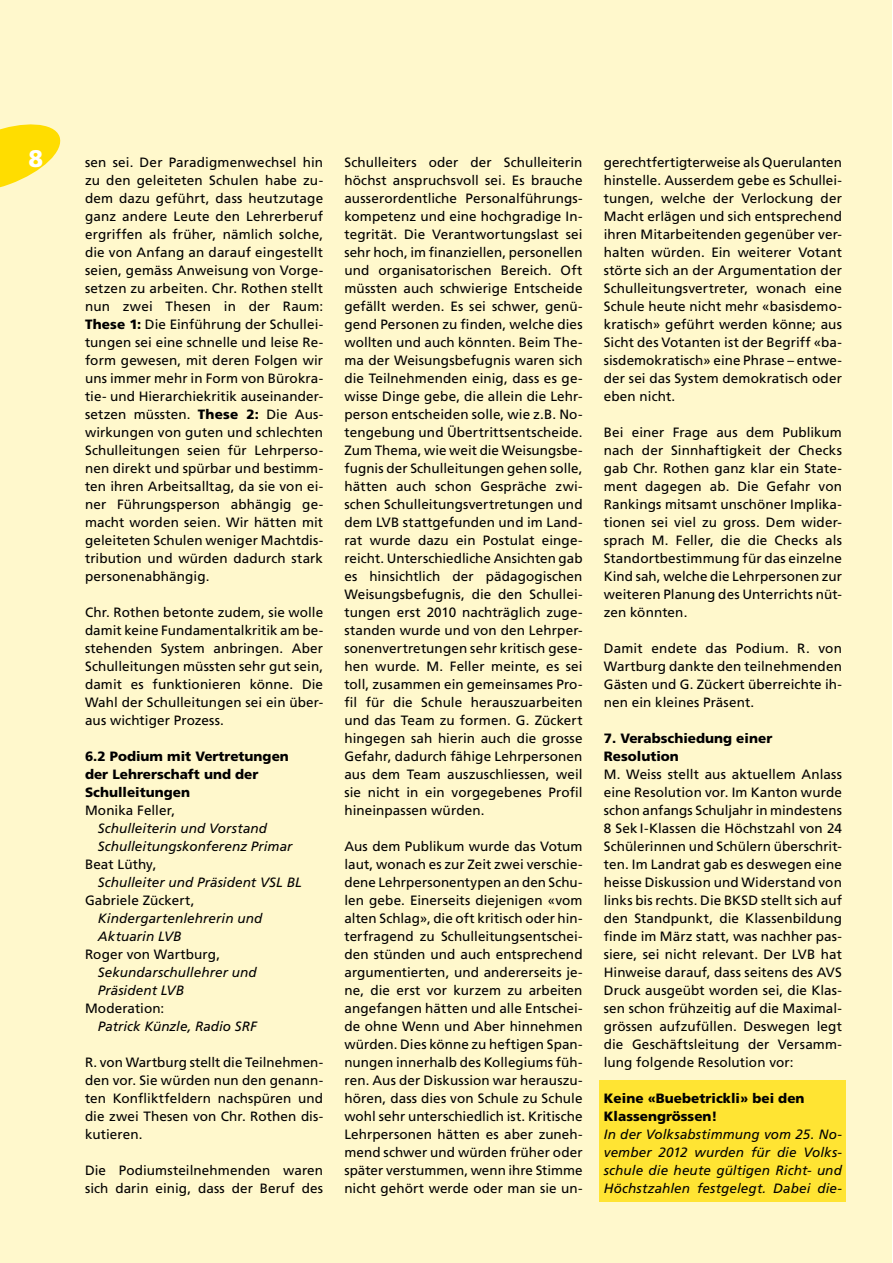
<style>
.page{position:relative;width:893px;height:1263px;background:#fff}
.page>*{position:absolute;margin:0;border:0;box-sizing:border-box;transform-origin:0 0}
.t1{font:900 24px "Frutiger LT Std";color:#fff}
.t2{font:13.5px/18px "Frutiger LT Std";letter-spacing:.005em;color:#000;text-align:justify}
.t3{font:italic 13.5px/18px "Frutiger LT Std";letter-spacing:.005em;color:#000}
.t4{font:900 13.5px/18px "Frutiger LT Std";color:#000}
.s1{font-weight:900}
</style>
<div class="page">
<div style="left:0;top:0;width:891px;height:1263px;background:#fff8cc"></div>
<hr style="left:892px;top:0;width:1px;height:1263px;background:#fff8cc">
<svg style="left:0;top:124px;width:61px;height:64px"></svg>
<div style="left:600px;top:1080px;width:246px;height:121px;background:#ffe433"></div>
<h1 class="t1" style="left:28px;top:144px;width:16px">8</h1>
<p class="t2" style="left:85px;top:153px;width:240px">sen sei. Der Paradigmenwechsel hin zu den geleiteten Schulen habe zu&shy;dem dazu geführt, dass heutzutage ganz andere Leute den Lehrerberuf ergriffen als früher, nämlich solche, die von Anfang an darauf eingestellt seien, gemäss Anweisung von Vorge&shy;setzen zu arbeiten. Chr. Rothen stellt nun zwei Thesen in der Raum:<br><span class="s1">These 1:</span> Die Einführung der Schullei&shy;tungen sei eine schnelle und leise Re&shy;form gewesen, mit deren Folgen wir uns immer mehr in Form von Bürokra&shy;tie- und Hierarchiekritik auseinander&shy;setzen müssten. <span class="s1">These 2:</span> Die Aus&shy;wirkungen von guten und schlechten Schulleitungen seien für Lehrperso&shy;nen direkt und spürbar und bestimm&shy;ten ihren Arbeitsalltag, da sie von ei&shy;ner Führungsperson abhängig ge&shy;macht worden seien. Wir hätten mit geleiteten Schulen weniger Machtdis&shy;tribution und würden dadurch stark personenabhängig.</p>
<p class="t2" style="left:85px;top:603px;width:240px">Chr. Rothen betonte zudem, sie wolle damit keine Fundamentalkritik am be&shy;stehenden System anbringen. Aber Schulleitungen müssten sehr gut sein, damit es funktionieren könne. Die Wahl der Schulleitungen sei ein über&shy;aus wichtiger Prozess.</p>
<p class="t4" style="left:85px;top:747px;width:205px">6.2 Podium mit Vertretungen der Lehrerschaft und der<br>Schulleitungen</p>
<p class="t2" style="left:85px;top:801px;width:92px">Monika Feller,</p>
<p class="t3" style="left:98px;top:819px;width:196px">Schulleiterin und Vorstand<br>Schulleitungskonferenz Primar</p>
<p class="t2" style="left:85px;top:855px;width:73px">Beat Lüthy,</p>
<p class="t3" style="left:98px;top:873px;width:206px">Schulleiter und Präsident VSL BL</p>
<p class="t2" style="left:85px;top:891px;width:111px">Gabriele Zückert,</p>
<p class="t3" style="left:98px;top:909px;width:166px">Kindergartenlehrerin und<br>Aktuarin LVB</p>
<p class="t2" style="left:85px;top:945px;width:137px">Roger von Wartburg,</p>
<p class="t3" style="left:98px;top:963px;width:160px">Sekundarschullehrer und<br>Präsident LVB</p>
<p class="t2" style="left:85px;top:999px;width:81px">Moderation:</p>
<p class="t3" style="left:98px;top:1017px;width:160px">Patrick Künzle, Radio SRF</p>
<p class="t2" style="left:85px;top:1053px;width:240px">R. von Wartburg stellt die Teilnehmen&shy;den vor. Sie würden nun den genann&shy;ten Konfliktfeldern nachspüren und die zwei Thesen von Chr. Rothen dis&shy;kutieren.</p>
<p class="t2" style="left:85px;top:1161px;width:240px">Die Podiumsteilnehmenden waren sich darin einig, dass der Beruf des</p>
<p class="t2" style="left:344px;top:153px;width:240px">Schulleiters oder der Schulleiterin höchst anspruchsvoll sei. Es brauche ausserordentliche Personalführungs&shy;kompetenz und eine hochgradige In&shy;tegrität. Die Verantwortungslast sei sehr hoch, im finanziellen, personellen und organisatorischen Bereich. Oft müssten auch schwierige Entscheide gefällt werden. Es sei schwer, genü&shy;gend Personen zu finden, welche dies wollten und auch könnten. Beim The&shy;ma der Weisungsbefugnis waren sich die Teilnehmenden einig, dass es ge&shy;wisse Dinge gebe, die allein die Lehr&shy;person entscheiden solle, wie z.B. No&shy;tengebung und Übertrittsentscheide.<br>Zum Thema, wie weit die Weisungsbe&shy;fugnis der Schulleitungen gehen solle, hätten auch schon Gespräche zwi&shy;schen Schulleitungsvertretungen und dem LVB stattgefunden und im Land&shy;rat wurde dazu ein Postulat einge&shy;reicht. Unterschiedliche Ansichten gab es hinsichtlich der pädagogischen Weisungsbefugnis, die den Schullei&shy;tungen erst 2010 nachträglich zuge&shy;standen wurde und von den Lehrper&shy;sonenvertretungen sehr kritisch gese&shy;hen wurde. M. Feller meinte, es sei toll, zusammen ein gemeinsames Pro&shy;fil für die Schule herauszuarbeiten und das Team zu formen. G. Zückert hingegen sah hierin auch die grosse Gefahr, dadurch fähige Lehrpersonen aus dem Team auszuschliessen, weil sie nicht in ein vorgegebenes Profil hineinpassen würden.</p>
<p class="t2" style="left:344px;top:837px;width:240px">Aus dem Publikum wurde das Votum laut, wonach es zur Zeit zwei verschie&shy;dene Lehrpersonentypen an den Schu&shy;len gebe. Einerseits diejenigen «vom alten Schlag», die oft kritisch oder hin&shy;terfragend zu Schulleitungsentschei&shy;den stünden und auch entsprechend argumentierten, und andererseits je&shy;ne, die erst vor kurzem zu arbeiten angefangen hätten und alle Entschei&shy;de ohne Wenn und Aber hinnehmen würden. Dies könne zu heftigen Span&shy;nungen innerhalb des Kollegiums füh&shy;ren. Aus der Diskussion war herauszu&shy;hören, dass dies von Schule zu Schule wohl sehr unterschiedlich ist. Kritische Lehrpersonen hätten es aber zuneh&shy;mend schwer und würden früher oder später verstummen, wenn ihre Stimme nicht gehört werde oder man sie un-</p>
<p class="t2" style="left:604px;top:153px;width:240px">gerechtfertigterweise als Querulanten hinstelle. Ausserdem gebe es Schullei&shy;tungen, welche der Verlockung der Macht erlägen und sich entsprechend ihren Mitarbeitenden gegenüber ver&shy;halten würden. Ein weiterer Votant störte sich an der Argumentation der Schulleitungsvertreter, wonach eine Schule heute nicht mehr «basisdemo&shy;kratisch» geführt werden könne; aus Sicht des Votanten ist der Begriff «ba&shy;sisdemokratisch» eine Phrase – entwe&shy;der sei das System demokratisch oder eben nicht.</p>
<p class="t2" style="left:604px;top:423px;width:240px">Bei einer Frage aus dem Publikum nach der Sinnhaftigkeit der Checks gab Chr. Rothen ganz klar ein State&shy;ment dagegen ab. Die Gefahr von Rankings mitsamt unschöner Implika&shy;tionen sei viel zu gross. Dem wider&shy;sprach M. Feller, die die Checks als Standortbestimmung für das einzelne Kind sah, welche die Lehrpersonen zur weiteren Planung des Unterrichts nüt&shy;zen könnten.</p>
<p class="t2" style="left:604px;top:639px;width:240px">Damit endete das Podium. R. von Wartburg dankte den teilnehmenden Gästen und G. Zückert überreichte ih&shy;nen ein kleines Präsent.</p>
<p class="t4" style="left:604px;top:729px;width:170px">7. Verabschiedung einer<br>Resolution</p>
<p class="t2" style="left:604px;top:765px;width:240px">M. Weiss stellt aus aktuellem Anlass eine Resolution vor. Im Kanton wurde schon anfangs Schuljahr in mindestens 8 Sek I-Klassen die Höchstzahl von 24<br>Schülerinnen und Schülern überschrit&shy;ten. Im Landrat gab es deswegen eine heisse Diskussion und Widerstand von links bis rechts. Die BKSD stellt sich auf den Standpunkt, die Klassenbildung finde im März statt, was nachher pas&shy;siere, sei nicht relevant. Der LVB hat Hinweise darauf, dass seitens des AVS Druck ausgeübt worden sei, die Klas&shy;sen schon frühzeitig auf die Maximal&shy;grössen aufzufüllen. Deswegen legt die Geschäftsleitung der Versamm&shy;lung folgende Resolution vor:</p>
<p class="t4" style="left:604px;top:1089px;width:202px">Keine «Buebetrickli» bei den<br>Klassengrössen!</p>
<p class="t3" style="left:604px;top:1125px;width:240px;text-align:justify">In der Volksabstimmung vom 25. No&shy;vember 2012 wurden für die Volks&shy;schule die heute gültigen Richt- und Höchstzahlen festgelegt. Dabei die-</p>
</div>
